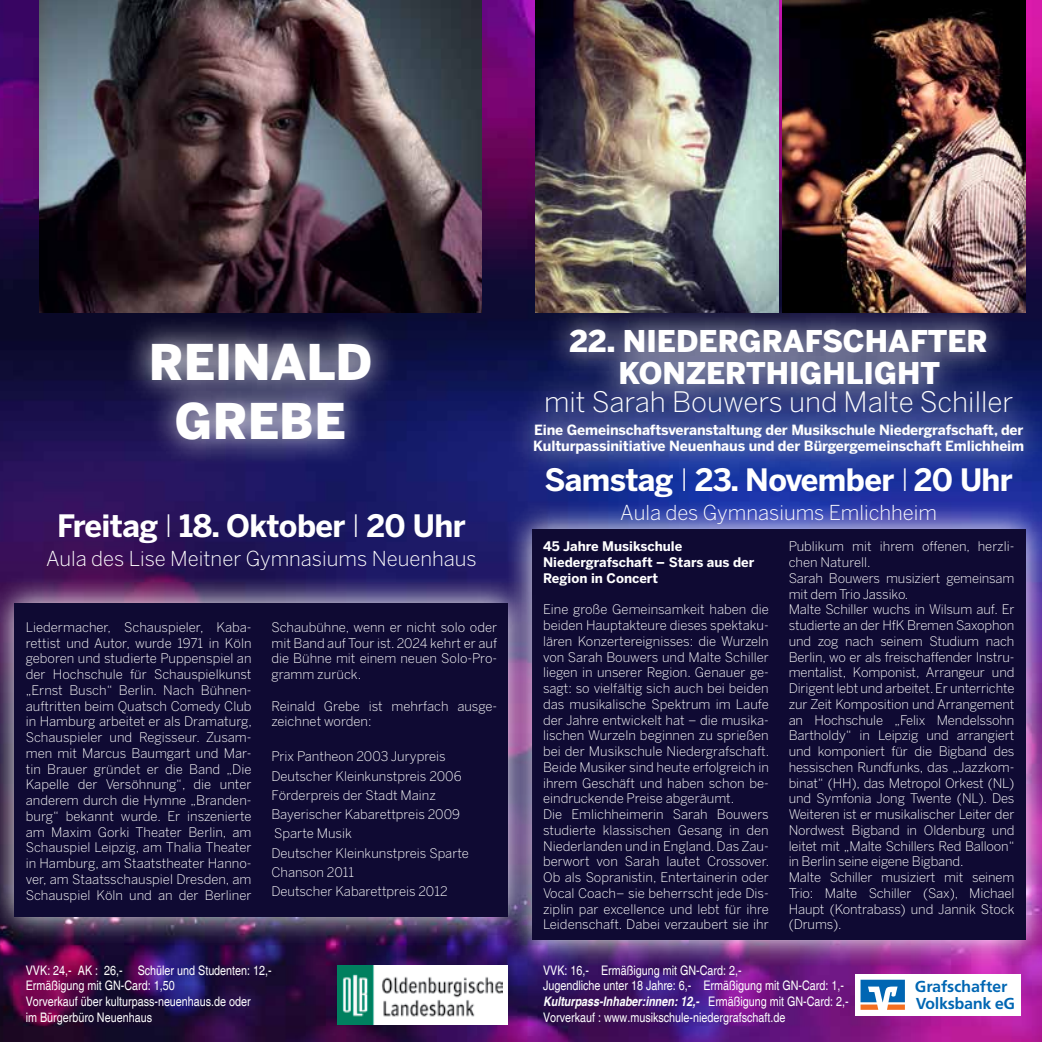
<style>
.page{position:relative;width:1042px;height:1042px;background:#fff}
.page>*{position:absolute;margin:0;border:0;box-sizing:border-box;transform-origin:0 0}
.t1{font:900 48.82px/58.6px "Benton Sans";color:#fff;text-align:center}
.t2{font:700 30.62px "Benton Sans";letter-spacing:-.02em;color:#fff}
.t3{font:900 29.75px/31.5px "Benton Sans";color:#fff;text-align:center}
.t4{font:300 28px "Benton Sans";color:#fff}
.t5{font:300 20.47px "Benton Sans";color:#fff}
.t6{font:700 15.58px "Frutiger VR";color:#0066b3}
.t7{font:700 14px/16.8px "Benton Sans";letter-spacing:-.01em;color:#fff}
.t8{font:300 13.12px/15.8px "Benton Sans";color:#fff}
.t9{font:condensed 13.12px/15.8px "Helvetica";color:#fff}
.t10{font:700 13.12px/15.8px "Benton Sans";color:#fff}
.s1{font-weight:300}
.s2{font-weight:700;font-style:italic}
</style>
<div class="page">
<img style="left:0;top:0;width:1042px;height:1042px">
<svg style="left:507px;top:303px;width:535px;height:177px;background:#384380"></svg>
<img style="left:504px;top:502px;width:538px;height:466px">
<div style="left:532px;top:530px;width:493px;height:410px;background:#0f0a33"></div>
<img style="left:782px;top:0;width:243px;height:313px">
<img style="left:0;top:575px;width:536px;height:370px">
<div style="left:15px;top:603px;width:493px;height:313px;background:#0f0a33"></div>
<svg style="left:124px;top:316px;width:273px;height:150px;background:#43426c"></svg>
<img style="left:39px;top:0;width:443px;height:313px">
<div style="left:855px;top:974px;width:166px;height:42px;background:#fff"></div>
<svg style="left:860px;top:979px;width:45px;height:31px"></svg>
<img style="left:535px;top:0;width:244px;height:313px">
<div style="left:338px;top:965px;width:170px;height:59px;background:#fff"></div>
<img style="left:338px;top:965px;width:165px;height:59px">
<h1 class="t1" style="left:149px;top:332px;width:225px">REINALD<br>GREBE</h1>
<h2 class="t2" style="left:57px;top:507px;width:410px">Freitag <span class="s1">l</span> 18. Oktober <span class="s1">l</span> 20 Uhr</h2>
<h3 class="t5" style="left:46px;top:547px;width:432px">Aula des Lise Meitner Gymnasiums Neuenhaus</h3>
<p class="t8" style="left:26px;top:619px;width:228px;text-align:justify">Liedermacher, Schauspieler, Kaba&shy;rettist und Autor, wurde 1971 in Köln geboren und studierte Puppenspiel an der Hochschule für Schauspielkunst „Ernst Busch“ Berlin. Nach Bühnen&shy;auftritten beim Quatsch Comedy Club in Hamburg arbeitet er als Dramaturg, Schauspieler und Regisseur. Zusam&shy;men mit Marcus Baumgart und Mar&shy;tin Brauer gründet er die Band „Die Kapelle der Versöhnung“, die unter anderem durch die Hymne „Branden&shy;burg“ bekannt wurde. Er inszenierte am Maxim Gorki Theater Berlin, am Schauspiel Leipzig, am Thalia Theater in Hamburg, am Staatstheater Hanno&shy;ver, am Staatsschauspiel Dresden, am Schauspiel Köln und an der Berliner</p>
<p class="t8" style="left:271px;top:619px;width:227px;text-align:justify">Schaubühne, wenn er nicht solo oder mit Band auf Tour ist. 2024 kehrt er auf die Bühne mit einem neuen Solo-Pro&shy;gramm zurück.</p>
<p class="t8" style="left:271px;top:698px;width:227px">Reinald Grebe ist mehrfach ausge&shy;zeichnet worden:</p>
<p class="t8" style="left:271px;top:747px;width:199px;line-height:19.2px">Prix Pantheon 2003 Jurypreis<br>Deutscher Kleinkunstpreis 2006<br>Förderpreis der Stadt Mainz<br>Bayerischer Kabarettpreis 2009<br>Sparte M usik<br>Deutscher Kleinkunstpreis Sparte<br>Chanson 2011<br>Deutscher Kabarettpreis 2012</p>
<p class="t9" style="left:26px;top:962px;width:247px">VVK: 24,- AK : 26,- Schüler und Studenten: 12,- Ermäßigung mit GN-Card: 1,50<br>Vorverkauf über kulturpass-neuenhaus.de oder<br>im Bürgerbüro Neuenhaus</p>
<h3 class="t3" style="left:569px;top:325px;width:420px">22. NIEDERGRAFSCHAFTER<br>KONZERTHIGHLIGHT</h3>
<h3 class="t4" style="left:544px;top:385px;width:471px">mit Sarah Bouwers und Malte Schiller</h3>
<p class="t7" style="left:533px;top:421px;width:492px">Eine Gemeinschaftsveranstaltung der Musikschule Niedergrafschaft, der<br>Kulturpassinitiative Neuenhaus und der Bürgergemeinschaft Emlichheim</p>
<h2 class="t2" style="left:545px;top:461px;width:470px">Samstag <span class="s1">l</span> 23. November <span class="s1">l</span> 20 Uhr</h2>
<h3 class="t5" style="left:620px;top:501px;width:318px">Aula des Gymnasiums Emlichheim</h3>
<p class="t10" style="left:543px;top:538px;width:213px">45 Jahre Musikschule<br>Niedergrafschaft – Stars aus der<br>Region in Concert</p>
<p class="t8" style="left:543px;top:601px;width:228px">Eine große Gemeinsamkeit haben die beiden Hauptakteure dieses spektaku&shy;lären Konzertereignisses: die Wurzeln von Sarah Bouwers und Malte Schiller liegen in unserer Region. Genauer ge&shy;sagt: so vielfältig sich auch bei beiden das musikalische Spektrum im Laufe der Jahre entwickelt hat – die musika&shy;lischen Wurzeln beginnen zu sprießen bei der M usikschule Niedergrafschaft.<br>Beide M usiker sind heute erfolgreich in ihrem Geschäft und haben schon be&shy;eindruckende Preise abgeräumt.<br>Die Emlichheimerin Sarah Bouwers studierte klassischen Gesang in den Niederlanden und in England. Das Zau&shy;berwort von Sarah lautet Crossover.<br>Ob als Sopranistin, Entertainerin oder Vocal Coach– sie beherrscht jede Dis&shy;ziplin par excellence und lebt für ihre Leidenschaft. Dabei verzaubert sie ihr</p>
<p class="t8" style="left:788px;top:538px;width:227px">Publikum mit ihrem offenen, herzli&shy;chen Naturell.<br>Sarah Bouwers musiziert gemeinsam mit dem Trio Jassiko.<br>Malte Schiller wuchs in Wilsum auf. Er studierte an der HfK Bremen Saxophon und zog nach seinem Studium nach Berlin, wo er als freischaffender I nstru&shy;mentalist, Komponist, Arrangeur und Dirigent lebt und arbeitet. Er unterrichte zur Zeit Komposition und Arrangement an Hochschule „Felix Mendelssohn Bartholdy“ in Leipzig und arrangiert und komponiert für die Bigband des hessischen Rundfunks, das „Jazzkom&shy;binat“ (HH), das Metropol Orkest (NL) und Symfonia Jong Twente (NL). Des Weiteren ist er musikalischer Leiter der Nordwest Bigband in Oldenburg und leitet mit „Malte Schillers Red Balloon“ in Berlin seine eigene Bigband.<br>Malte Schiller musiziert mit seinem Trio: Malte Schiller (Sax), M ichael Haupt (Kontrabass) und Jannik Stock (Drums).</p>
<p class="t9" style="left:543px;top:962px;width:307px">VVK: 16,- Ermäßigung mit GN-Card: 2,-<br>Jugendliche unter 18 Jahre: 6,- Ermäßigung mit GN-Card: 1,- <span class="s2">Kulturpass-Inhaber:innen: 12,-</span> Ermäßigung mit GN-Card: 2,- Vorverkauf : www.musikschule-niedergrafschaft.de</p>
<p class="t6" style="left:915px;top:977px;width:94px">Grafschafter</p>
<p class="t6" style="left:916px;top:994px;width:101px">Volksbank eG</p>
</div>
